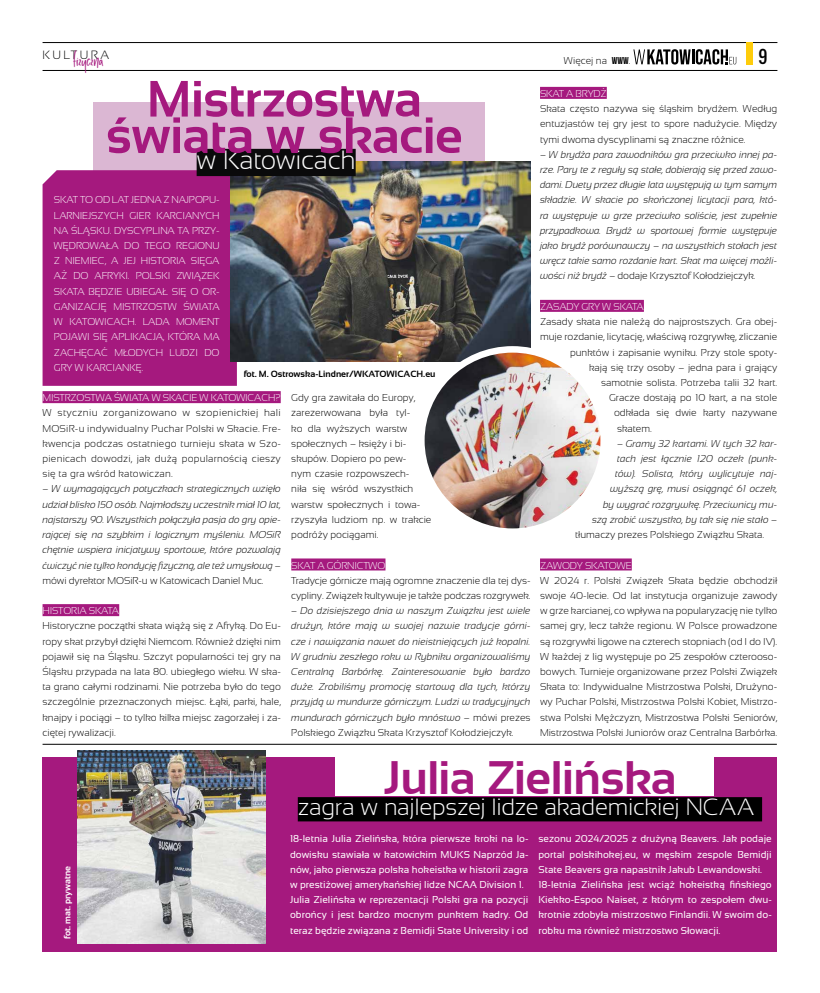
<style>
.page{position:relative;width:820px;height:993px;background:#fff}
.page>*{position:absolute;margin:0;border:0;box-sizing:border-box;transform-origin:0 0}
.t1{font:700 50.9px/36.4px "Sansation";letter-spacing:-.01em;color:#a5197e;text-align:center}
.t2{font:700 47px "Sansation";letter-spacing:-.01em;color:#a5197e}
.t3{font:28.8px "Milano Sky";color:#a5197e}
.t4{font:300 26.4px "Sansation";letter-spacing:-.01em;color:#fff}
.t5{font:300 23.5px "Sansation";letter-spacing:-.01em;color:#fff}
.t6{font:17px "Oswald";color:#000}
.t7{font:300 12px "Sansation";letter-spacing:.2em;color:#000}
.t8{font:300 10px/15.2px "Sansation";color:#000;text-align:justify}
.t9{font:italic 300 10px/15.2px "Sansation";color:#000;text-align:justify}
.t10{font:10px/15.2px "Sansation";color:#fff}
.t11{font:300 10px/15.2px "Sansation";letter-spacing:-.02em;color:#fff;text-align:justify}
.t12{font:700 9px "Sansation";color:#000}
.t13{font:700 9px "Sansation";color:#fff}
.s1{font-style:normal}
.s2{font-family:"Bebas Neue";font-weight:400}
</style>
<div class="page">
<hr style="left:43px;top:42px;width:734px;height:1px;background:#000">
<svg style="left:633px;top:49px;width:103px;height:15px"></svg>
<hr style="left:43px;top:70px;width:734px;height:1px;background:#000">
<div style="left:746px;top:43px;width:6px;height:22px;background:#fecc0b"></div>
<hr style="left:43px;top:743px;width:733px;height:1px;background:#000">
<div style="left:94px;top:102px;width:391px;height:68px;background:#dbb7d3"></div>
<div style="left:43px;top:757px;width:734px;height:194px;background:#a5197e"></div>
<div style="left:335px;top:753px;width:379px;height:42px;background:#fff"></div>
<div style="left:43px;top:170px;width:194px;height:216px;background:#a5197e"></div>
<div style="left:43px;top:391px;width:237px;height:12px;background:#a5197e"></div>
<div style="left:43px;top:604px;width:76px;height:12px;background:#a5197e"></div>
<div style="left:291px;top:558px;width:94px;height:12px;background:#a5197e"></div>
<div style="left:540px;top:87px;width:66px;height:12px;background:#a5197e"></div>
<div style="left:540px;top:300px;width:103px;height:12px;background:#a5197e"></div>
<div style="left:540px;top:558px;width:91px;height:12px;background:#a5197e"></div>
<img style="left:230px;top:162px;width:300px;height:199px">
<img style="left:421px;top:350px;width:177px;height:176px">
<div style="left:418px;top:346px;width:188px;height:188px;border:7px solid #fff;border-radius:50%"></div>
<img style="left:78px;top:750px;width:187px;height:193px">
<div style="left:196px;top:149px;width:159px;height:27px;background:#0a0a0b"></div>
<div style="left:298px;top:796px;width:463px;height:25px;background:#000"></div>
<p class="t7" style="left:43px;top:48px;width:68px">KULTURA</p>
<h3 class="t3" style="left:73px;top:45px;width:32px">fizyczna</h3>
<h1 class="t1" style="left:106px;top:81px;width:358px">Mistrzostwa świata w skacie</h1>
<h3 class="t4" style="left:196px;top:145px;width:160px">w Katowicach</h3>
<p class="t11" style="left:54px;top:192px;width:167px">SKAT TO OD LAT JEDNA Z NAJPOPU-LARNIEJSZYCH GIER KARCIANYCH NA ŚLĄSKU. DYSCYPLINA TA PRZY-WĘDROWAŁA DO TEGO REGIONU Z NIEMIEC, A JEJ HISTORIA SIĘGA AŻ DO AFRYKI. POLSKI ZWIĄZEK SKATA BĘDZIE UBIEGAŁ SIĘ O OR-GANIZACJĘ MISTRZOSTW ŚWIATA W KATOWICACH. LADA MOMENT POJAWI SIĘ APLIKACJA, KTÓRA MA ZACHĘCAĆ MŁODYCH LUDZI DO GRY W KARCIANKĘ.</p>
<p class="t12" style="left:243px;top:368px;width:193px">fot. M. Ostrowska-Lindner/WKATOWICACH.eu</p>
<p class="t11" style="left:43px;top:390px;width:239px">MISTRZOSTWA ŚWIATA W SKACIE W KATOWICACH?</p>
<p class="t8" style="left:43px;top:405px;width:240px">W styczniu zorganizowano w szopienickiej hali MOSiR-u indywidualny Puchar Polski w Skacie. Fre&shy;kwencja podczas ostatniego turnieju skata w Szo&shy;pienicach dowodzi, jak dużą popularnością cieszy się ta gra wśród katowiczan.</p>
<p class="t9" style="left:43px;top:481px;width:240px"><span class="s1">–</span> W wymagających potyczkach strategicznych wzięło udział blisko 150 osób. Najmłodszy uczestnik miał 10 lat, najstarszy 90. Wszystkich połączyła pasja do gry opie&shy;rającej się na szybkim i logicznym myśleniu. MOSiR chętnie wspiera inicjatywy sportowe, które pozwalają ćwiczyć nie tylko kondycję fizyczną, ale też umysłową <span class="s1">– mówi dyrektor MOSiR-u w Katowicach Daniel Muc.</span></p>
<p class="t11" style="left:43px;top:603px;width:78px">HISTORIA SKATA</p>
<p class="t8" style="left:43px;top:618px;width:240px">Historyczne początki skata wiążą się z Afryką. Do Eu&shy;ropy skat przybył dzięki Niemcom. Również dzięki nim pojawił się na Śląsku. Szczyt popularności tej gry na Śląsku przypada na lata 80. ubiegłego wieku. W ska&shy;ta grano całymi rodzinami. Nie potrzeba było do tego szczególnie przeznaczonych miejsc. Łąki, parki, hale, knajpy i pociągi – to tylko kilka miejsc zagorzałej i za&shy;ciętej rywalizacji.</p>
<p class="t8" style="left:291px;top:390px;width:142px;text-align:left">Gdy gra zawitała do Europy, zarezerwowana była tyl-<br>ko dla wyższych warstw społecznych – księży i bi&shy;skupów. Dopiero po pew-<br>nym czasie rozpowszech-<br>niła się wśród wszystkich warstw społecznych i towa&shy;rzyszyła ludziom np. w trakcie podróży pociągami.</p>
<p class="t11" style="left:291px;top:557px;width:96px">SKAT A GÓRNICTWO</p>
<p class="t8" style="left:291px;top:572px;width:241px">Tradycje górnicze mają ogromne znaczenie dla tej dys&shy;cypliny. Związek kultywuje je także podczas rozgrywek.</p>
<p class="t9" style="left:291px;top:603px;width:241px"><span class="s1">–</span> Do dzisiejszego dnia w naszym Związku jest wiele drużyn, które mają w swojej nazwie tradycje górni&shy;cze i nawiązania nawet do nieistniejących już kopalni.<br>W grudniu zeszłego roku w Rybniku organizowaliśmy Centralną Barbórkę. Zainteresowanie było bardzo duże. Zrobiliśmy promocję startową dla tych, którzy przyjdą w mundurze górniczym. Ludzi w tradycyjnych mundurach górniczych było mnóstwo <span class="s1">– mówi prezes Polskiego Związku Skata Krzysztof Kołodziejczyk.</span></p>
<p class="t8" style="left:563px;top:53px;width:68px">Więcej na <span class="s2">WWW</span>.</p>
<h3 class="t6" style="left:758px;top:44px;width:10px">9</h3>
<p class="t11" style="left:540px;top:86px;width:68px">SKAT A BRYDŻ</p>
<p class="t8" style="left:540px;top:101px;width:239px">Skata często nazywa się śląskim brydżem. Według entuzjastów tej gry jest to spore nadużycie. Między tymi dwoma dyscyplinami są znaczne różnice.</p>
<p class="t9" style="left:540px;top:147px;width:238px"><span class="s1">–</span> W brydża para zawodników gra przeciwko innej pa&shy;rze. Pary te z reguły są stałe, dobierają się przed zawo&shy;dami. Duety przez długie lata występują w tym samym składzie. W skacie po skończonej licytacji para, któ&shy;ra występuje w grze przeciwko soliście, jest zupełnie przypadkowa. Brydż w sportowej formie występuje jako brydż porównawczy – na wszystkich stołach jest wręcz takie samo rozdanie kart. Skat ma więcej możli&shy;wości niż brydż <span class="s1">– dodaje Krzysztof Kołodziejczyk.</span></p>
<p class="t11" style="left:540px;top:299px;width:105px">ZASADY GRY W SKATA</p>
<p class="t8" style="left:540px;top:314px;width:239px">Zasady skata nie należą do najprostszych. Gra obej-</p>
<p class="t8" style="left:540px;top:329px;width:239px">muje rozdanie, licytację, właściwą rozgrywkę, zliczanie</p>
<p class="t8" style="left:570px;top:344px;width:208px">punktów i zapisanie wyniku. Przy stole spoty-</p>
<p class="t8" style="left:589px;top:359px;width:190px">kają się trzy osoby – jedna para i grający</p>
<p class="t8" style="left:601px;top:375px;width:177px">samotnie solista. Potrzeba talii 32 kart.</p>
<p class="t8" style="left:609px;top:390px;width:170px">Gracze dostają po 10 kart, a na stole</p>
<p class="t8" style="left:614px;top:405px;width:165px">odkłada się dwie karty nazywane</p>
<p class="t8" style="left:617px;top:420px;width:36px">skatem.</p>
<p class="t9" style="left:617px;top:435px;width:162px"><span class="s1">–</span> Gramy 32 kartami. W tych 32 kar-</p>
<p class="t9" style="left:617px;top:451px;width:162px">tach jest łącznie 120 oczek (punk-</p>
<p class="t9" style="left:615px;top:466px;width:164px">tów). Solista, który wylicytuje naj-</p>
<p class="t9" style="left:610px;top:481px;width:168px">wyższą grę, musi osiągnąć 61 oczek,</p>
<p class="t9" style="left:603px;top:496px;width:175px">by wygrać rozgrywkę. Przeciwnicy mu-</p>
<p class="t9" style="left:592px;top:511px;width:187px">szą zrobić wszystko, by tak się nie stało <span class="s1">–</span></p>
<p class="t8" style="left:575px;top:527px;width:190px">tłumaczy prezes Polskiego Związku Skata.</p>
<p class="t11" style="left:540px;top:557px;width:93px">ZAWODY SKATOWE</p>
<p class="t8" style="left:540px;top:572px;width:239px">W 2024 r. Polski Związek Skata będzie obchodził swoje 40-lecie. Od lat instytucja organizuje zawody w grze karcianej, co wpływa na popularyzację nie tylko samej gry, lecz także regionu. W Polsce prowadzone są rozgrywki ligowe na czterech stopniach (od I do IV).<br>W każdej z lig występuje po 25 zespołów czterooso&shy;bowych. Turnieje organizowane przez Polski Związek Skata to: Indywidualne Mistrzostwa Polski, Drużyno&shy;wy Puchar Polski, Mistrzostwa Polski Kobiet, Mistrzo&shy;stwa Polski Mężczyzn, Mistrzostwa Polski Seniorów, Mistrzostwa Polski Juniorów oraz Centralna Barbórka.</p>
<h2 class="t2" style="left:384px;top:750px;width:294px">Julia Zielińska</h2>
<p class="t13" style="left:62px;top:938px;width:75px;rotate:-90deg">fot. mat. prywatne</p>
<h3 class="t5" style="left:298px;top:793px;width:457px">zagra w najlepszej lidze akademickiej NCAA</h3>
<p class="t10" style="left:290px;top:831px;width:240px">18-letnia Julia Zielińska, która pierwsze kroki na lo&shy;dowisku stawiała w katowickim MUKS Naprzód Ja&shy;nów, jako pierwsza polska hokeistka w historii zagra w prestiżowej amerykańskiej lidze NCAA Division 1.<br>Julia Zielińska w reprezentacji Polski gra na pozycji obrońcy i jest bardzo mocnym punktem kadry. Od teraz będzie związana z Bemidji State University i od</p>
<p class="t10" style="left:538px;top:831px;width:235px">sezonu 2024/2025 z drużyną Beavers. Jak podaje portal polskihokej.eu, w męskim zespole Bemidji State Beavers gra napastnik Jakub Lewandowski.<br>18-letnia Zielińska jest wciąż hokeistką fińskiego Kiekko-Espoo Naiset, z którym to zespołem dwu&shy;krotnie zdobyła mistrzostwo Finlandii. W swoim do&shy;robku ma również mistrzostwo Słowacji.</p>
</div>
